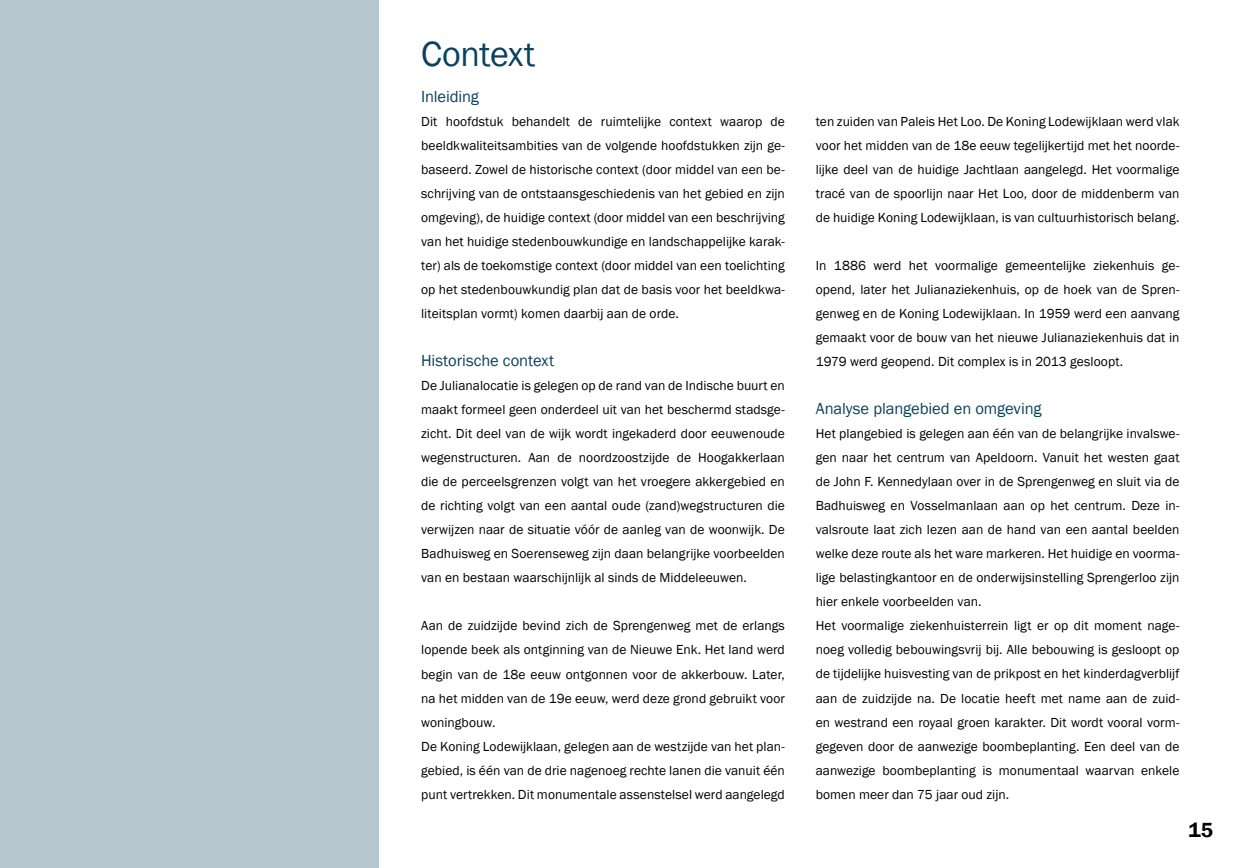
<style>
.page{position:relative;width:1238px;height:868px;background:#fff}
.page>*{position:absolute;margin:0;border:0;box-sizing:border-box;transform-origin:0 0}
.t1{font:36px "Franklin Gothic";letter-spacing:-.01em;color:#0a425f}
.t2{font:600 21px "Franklin Gothic";color:#000}
.t3{font:16.5px "Franklin Gothic";letter-spacing:-.005em;color:#0a425f}
.t4{font:13.5px/24px "Franklin Gothic";letter-spacing:.005em;color:#000;text-align:justify}
</style>
<div class="page">
<div style="left:0;top:0;width:378px;height:867px;background:#b6c6cf"></div>
<h1 class="t1" style="left:421px;top:32px;width:116px">Context</h1>
<p class="t3" style="left:421px;top:86px;width:59px">Inleiding</p>
<p class="t4" style="left:421px;top:110px;width:365px">Dit hoofdstuk behandelt de ruimtelijke context waarop de beeldkwaliteitsambities van de volgende hoofdstukken zijn ge&shy;baseerd. Zowel de historische context (door middel van een be&shy;schrijving van de ontstaansgeschiedenis van het gebied en zijn omgeving), de huidige context (door middel van een beschrijving van het huidige stedenbouwkundige en landschappelijke karak&shy;ter) als de toekomstige context (door middel van een toelichting op het stedenbouwkundig plan dat de basis voor het beeldkwa&shy;liteitsplan vormt) komen daarbij aan de orde.</p>
<p class="t3" style="left:421px;top:350px;width:134px">Historische context</p>
<p class="t4" style="left:421px;top:374px;width:365px">De Julianalocatie is gelegen op de rand van de Indische buurt en maakt formeel geen onderdeel uit van het beschermd stadsge&shy;zicht. Dit deel van de wijk wordt ingekaderd door eeuwenoude wegenstructuren. Aan de noordzoostzijde de Hoogakkerlaan die de perceelsgrenzen volgt van het vroegere akkergebied en de richting volgt van een aantal oude (zand)wegstructuren die verwijzen naar de situatie vóór de aanleg van de woonwijk. De Badhuisweg en Soerenseweg zijn daan belangrijke voorbeelden van en bestaan waarschijnlijk al sinds de Middeleeuwen.</p>
<p class="t4" style="left:421px;top:614px;width:365px;text-align:left">Aan de zuidzijde bevind zich de Sprengenweg met de erlangs lopende beek als ontginning van de Nieuwe Enk. Het land werd begin van de 18e eeuw ontgonnen voor de akkerbouw. Later, na het midden van de 19e eeuw, werd deze grond gebruikt voor woningbouw.<br>De Koning Lodewijklaan, gelegen aan de westzijde van het plan&shy;gebied, is één van de drie nagenoeg rechte lanen die vanuit één punt vertrekken. Dit monumentale assenstelsel werd aangelegd</p>
<p class="t4" style="left:815px;top:110px;width:365px">ten zuiden van Paleis Het Loo. De Koning Lodewijklaan werd vlak voor het midden van de 18e eeuw tegelijkertijd met het noorde&shy;lijke deel van de huidige Jachtlaan aangelegd. Het voormalige tracé van de spoorlijn naar Het Loo, door de middenberm van de huidige Koning Lodewijklaan, is van cultuurhistorisch belang.</p>
<p class="t4" style="left:815px;top:254px;width:365px">In 1886 werd het voormalige gemeentelijke ziekenhuis ge&shy;opend, later het Julianaziekenhuis, op de hoek van de Spren&shy;genweg en de Koning Lodewijklaan. In 1959 werd een aanvang gemaakt voor de bouw van het nieuwe Julianaziekenhuis dat in 1979 werd geopend. Dit complex is in 2013 gesloopt.</p>
<p class="t3" style="left:815px;top:398px;width:227px">Analyse plangebied en omgeving</p>
<p class="t4" style="left:815px;top:422px;width:365px;text-align:left">Het plangebied is gelegen aan één van de belangrijke invalswe&shy;gen naar het centrum van Apeldoorn. Vanuit het westen gaat de John F. Kennedylaan over in de Sprengenweg en sluit via de Badhuisweg en Vosselmanlaan aan op het centrum. Deze in&shy;valsroute laat zich lezen aan de hand van een aantal beelden welke deze route als het ware markeren. Het huidige en voorma&shy;lige belastingkantoor en de onderwijsinstelling Sprengerloo zijn hier enkele voorbeelden van.<br>Het voormalige ziekenhuisterrein ligt er op dit moment nage&shy;noeg volledig bebouwingsvrij bij. Alle bebouwing is gesloopt op de tijdelijke huisvesting van de prikpost en het kinderdagverblijf aan de zuidzijde na. De locatie heeft met name aan de zuid&shy;en westrand een royaal groen karakter. Dit wordt vooral vorm&shy;gegeven door de aanwezige boombeplanting. Een deel van de aanwezige boombeplanting is monumentaal waarvan enkele bomen meer dan 75 jaar oud zijn.</p>
<h2 class="t2" style="left:1188px;top:816px;width:26px">15</h2>
</div>
